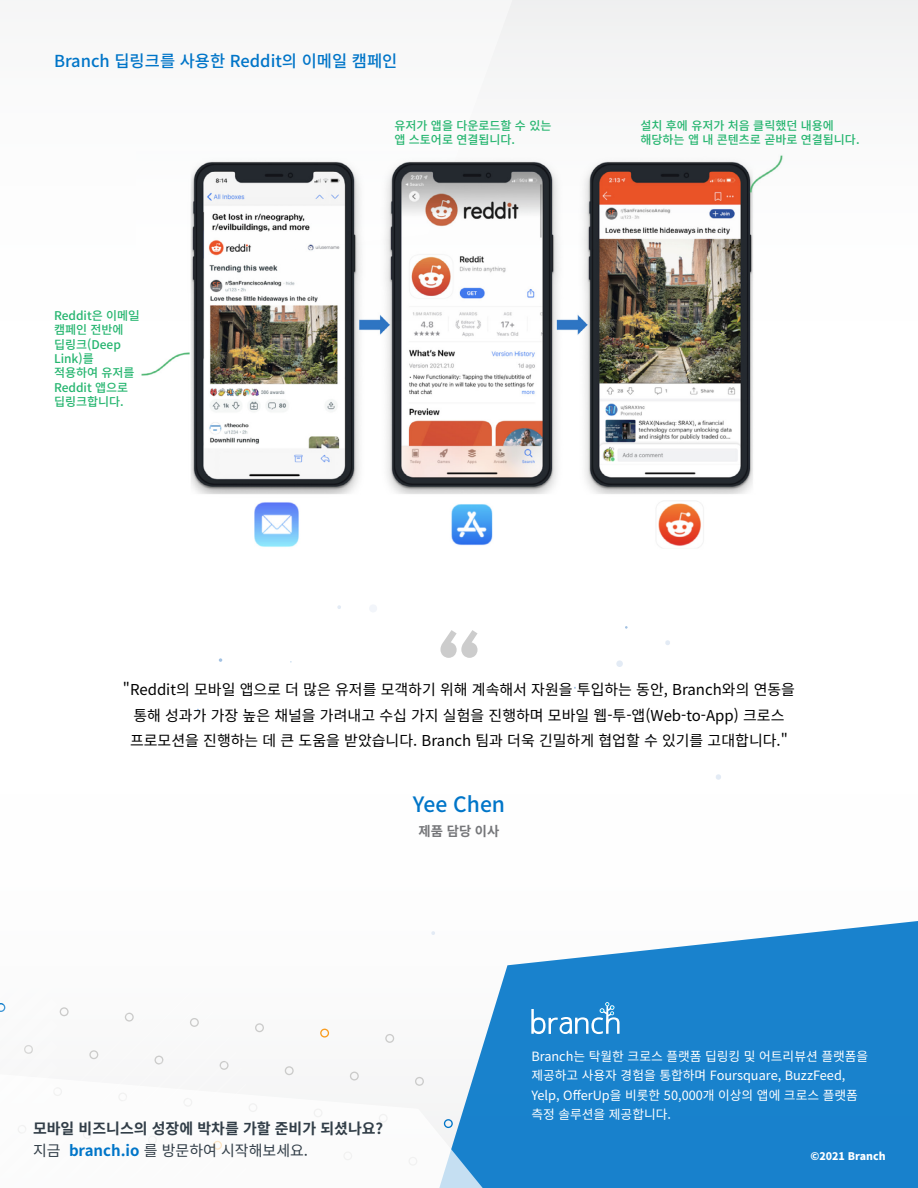
<style>
.page{position:relative;width:918px;height:1188px;background:#fff}
.page>*{position:absolute;margin:0;border:0;box-sizing:border-box;transform-origin:0 0}
.t1{font:500 21.15px "Noto Sans CJ Kkr";color:#0075c8}
.t2{font:500 16.5px "Noto Sans CJ Kkr";color:#0075c8}
.t3{font:15px/25.5px "Noto Sans CJ Kkr";color:#000;text-align:center}
.t4{font:700 15px/22.5px "Noto Sans CJ Kkr";color:#323e48}
.t5{font:700 13.35px "Noto Sans CJ Kkr";color:#76777a}
.t6{font:12.75px/19.4px "Noto Sans CJ Kkr";color:#fff}
.t7{font:500 12px/14.4px "Noto Sans CJ Kkr";color:#25b56f}
.t8{font:900 10.5px "Noto Sans CJ Kkr";color:#fff}
.s1{font-weight:400}
.s2{color:#0075c8}
</style>
<div class="page">
<div style="left:527px;top:0;width:391px;height:71px;background:#f2f2f2"></div>
<svg style="left:320px;top:1029px;width:9px;height:9px"></svg>
<svg style="left:385px;top:1034px;width:9px;height:9px"></svg>
<svg style="left:285px;top:1066px;width:9px;height:4px"></svg>
<svg style="left:0;top:1003px;width:264px;height:67px"></svg>
<svg style="left:475px;top:921px;width:443px;height:267px;background:#318fd1"></svg>
<div style="left:487px;top:0;width:40px;height:71px;background:#f4f4f4"></div>
<svg style="left:18px;top:1070px;width:498px;height:118px"></svg>
<svg style="left:531px;top:1002px;width:89px;height:32px;background:#4b9dd7"></svg>
<svg style="left:440px;top:630px;width:38px;height:28px"></svg>
<svg style="left:369px;top:605px;width:8px;height:7px"></svg>
<svg style="left:431px;top:931px;width:4px;height:4px"></svg>
<svg style="left:665px;top:640px;width:5px;height:5px"></svg>
<svg style="left:616px;top:660px;width:7px;height:7px"></svg>
<svg style="left:716px;top:774px;width:5px;height:6px"></svg>
<svg style="left:647px;top:737px;width:5px;height:4px"></svg>
<svg style="left:219px;top:658px;width:3px;height:4px"></svg>
<svg style="left:337px;top:605px;width:4px;height:4px"></svg>
<img style="left:141px;top:155px;width:642px;height:393px">
<p class="t2" style="left:54px;top:52px;width:345px">Branch 딥링크를 사용한 Reddit의 이메일 캠페인</p>
<p class="t7" style="left:54px;top:308px;width:87px">Reddit은 이메일 캠페인 전반에 딥링크(Deep<br>Link)를 적용하여 유저를<br>Reddit 앱으로 딥링크합니다.</p>
<p class="t7" style="left:394px;top:118px;width:158px">유저가 앱을 다운로드할 수 있는 앱 스토어로 연결됩니다.</p>
<p class="t7" style="left:640px;top:118px;width:221px">설치 후에 유저가 처음 클릭했던 내용에 해당하는 앱 내 콘텐츠로 곧바로 연결됩니다.</p>
<p class="t3" style="left:123px;top:677px;width:674px">"Reddit의 모바일 앱으로 더 많은 유저를 모객하기 위해 계속해서 자원을 투입하는 동안, Branch와의 연동을 통해 성과가 가장 높은 채널을 가려내고 수십 가지 실험을 진행하며 모바일 웹-투-앱(Web-to-App) 크로스 프로모션을 진행하는 데 큰 도움을 받았습니다. Branch 팀과 더욱 긴밀하게 협업할 수 있기를 고대합니다."</p>
<h1 class="t1" style="left:413px;top:792px;width:94px">Yee Chen</h1>
<p class="t5" style="left:419px;top:824px;width:82px">제품 담당 이사</p>
<p class="t4" style="left:33px;top:1117px;width:352px">모바일 비즈니스의 성장에 박차를 가할 준비가 되셨나요? <span class="s1">지금</span> <span class="s2">branch.io</span> <span class="s1">를 방문하여 시작해보세요.</span></p>
<p class="t6" style="left:531px;top:1047px;width:338px">Branch는 탁월한 크로스 플랫폼 딥링킹 및 어트리뷰션 플랫폼을 제공하고 사용자 경험을 통합하며 Foursquare, BuzzFeed,<br>Yelp, OfferUp을 비롯한 50,000개 이상의 앱에 크로스 플랫폼 측정 솔루션을 제공합니다.</p>
<p class="t8" style="left:810px;top:1151px;width:77px">©2021 Branch</p>
</div>
